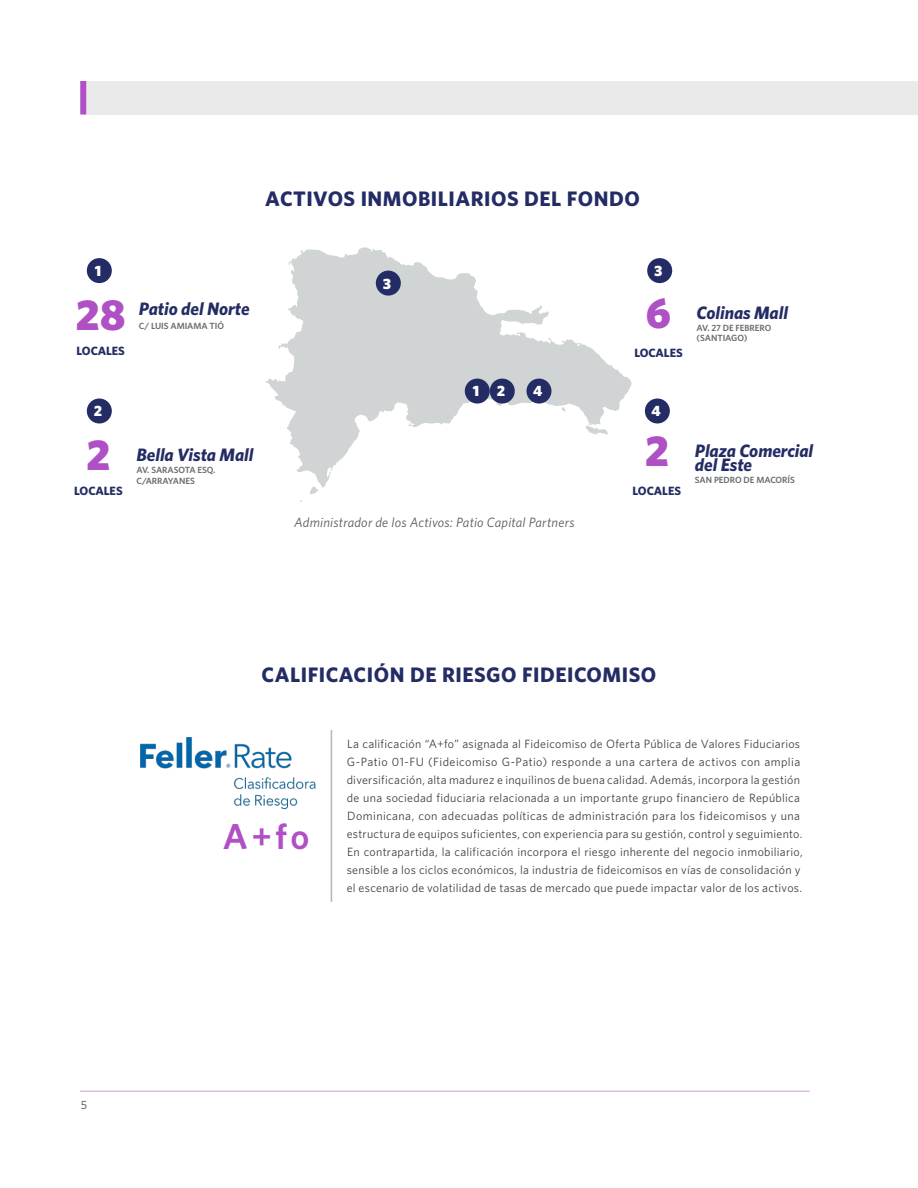
<style>
.page{position:relative;width:918px;height:1188px;background:#fff}
.page>*{position:absolute;margin:0;border:0;box-sizing:border-box;transform-origin:0 0}
.t1{font:900 43.5px "Whitney";color:#af50c5}
.t2{font:600 36px "Whitney";color:#af50c5}
.t3{font:700 21px "Whitney";letter-spacing:.025em;color:#232c64}
.t4{font:italic 700 18px/13.5px "Whitney";letter-spacing:-.005em;color:#232c64}
.t5{font:900 15px "Whitney";color:#fff}
.t6{font:italic 13.5px "Whitney";letter-spacing:.015em;color:#58595b}
.t7{font:12px/18px "Whitney";letter-spacing:.025em;color:#414042}
.t8{font:700 12px "Whitney";letter-spacing:-.005em;color:#232c64}
.t9{font:500 12px "Whitney";color:#6d6e71}
.t10{font:600 9px/10.5px "Whitney";letter-spacing:-.005em;color:#6d6e71}
</style>
<div class="page">
<div style="left:81px;top:81px;width:837px;height:33px;background:#eaeaeb"></div>
<hr style="left:80px;top:1090px;width:730px;height:2px;background:#caa0d8">
<div style="left:80px;top:81px;width:6px;height:33px;background:#af50c5"></div>
<img style="left:140px;top:737px;width:176px;height:72px">
<hr style="left:331px;top:730px;width:1px;height:172px;background:#939598">
<div style="left:87px;top:258px;width:25px;height:25px;background:#232c64;border-radius:50%"></div>
<div style="left:647px;top:258px;width:25px;height:25px;background:#232c64;border-radius:50%"></div>
<div style="left:87px;top:399px;width:25px;height:24px;background:#232c64;border-radius:50%"></div>
<div style="left:645px;top:399px;width:25px;height:24px;background:#232c64;border-radius:50%"></div>
<svg style="left:310px;top:488px;width:8px;height:6px"></svg>
<svg style="left:266px;top:247px;width:365px;height:241px"></svg>
<div style="left:526px;top:379px;width:25px;height:25px;background:#232c64;border-radius:50%"></div>
<div style="left:490px;top:379px;width:25px;height:25px;background:#232c64;border-radius:50%"></div>
<div style="left:465px;top:379px;width:25px;height:25px;background:#232c64;border-radius:50%"></div>
<div style="left:376px;top:271px;width:25px;height:25px;background:#232c64;border-radius:50%"></div>
<h3 class="t3" style="left:265px;top:186px;width:376px">ACTIVOS INMOBILIARIOS DEL FONDO</h3>
<p class="t5" style="left:95px;top:262px;width:8px">1</p>
<p class="t5" style="left:654px;top:262px;width:10px">3</p>
<p class="t5" style="left:383px;top:274px;width:10px">3</p>
<h1 class="t1" style="left:76px;top:288px;width:52px">28</h1>
<p class="t8" style="left:77px;top:343px;width:50px">LOCALES</p>
<h3 class="t4" style="left:139px;top:302px;width:112px">Patio del Norte</h3>
<p class="t10" style="left:139px;top:320px;width:87px">C/ LUIS AMIAMA TIÓ</p>
<p class="t5" style="left:473px;top:382px;width:34px">1 2</p>
<p class="t5" style="left:533px;top:382px;width:11px">4</p>
<h1 class="t1" style="left:646px;top:286px;width:27px">6</h1>
<p class="t8" style="left:634px;top:345px;width:50px">LOCALES</p>
<p class="t5" style="left:94px;top:402px;width:10px">2</p>
<p class="t5" style="left:651px;top:402px;width:11px">4</p>
<h1 class="t1" style="left:86px;top:429px;width:26px">2</h1>
<p class="t8" style="left:74px;top:484px;width:50px">LOCALES</p>
<h3 class="t4" style="left:137px;top:448px;width:118px">Bella Vista Mall</h3>
<p class="t10" style="left:137px;top:464px;width:80px">AV. SARASOTA ESQ.<br>C/ARRAYANES</p>
<p class="t6" style="left:294px;top:515px;width:282px">Administrador de los Activos: Patio Capital Partners</p>
<h1 class="t1" style="left:645px;top:425px;width:26px">2</h1>
<p class="t8" style="left:633px;top:484px;width:50px">LOCALES</p>
<h3 class="t4" style="left:697px;top:305px;width:93px">Colinas Mall</h3>
<p class="t10" style="left:697px;top:322px;width:76px">AV. 27 DE FEBRERO (SANTIAGO)</p>
<h3 class="t4" style="left:695px;top:444px;width:120px">Plaza Comercial del Este</h3>
<p class="t10" style="left:695px;top:474px;width:101px">SAN PEDRO DE MACORÍS</p>
<h3 class="t3" style="left:262px;top:662px;width:396px">CALIFICACIÓN DE RIESGO FIDEICOMISO</h3>
<p class="t9" style="left:81px;top:1098px;width:8px">5</p>
<h2 class="t2" style="left:223px;top:815px;width:88px">A+fo</h2>
<p class="t7" style="left:347px;top:735px;width:457px">La calificación “A+fo” asignada al Fideicomiso de Oferta Pública de Valores Fiduciarios G-Patio 01-FU (Fideicomiso G-Patio) responde a una cartera de activos con amplia diversificación, alta madurez e inquilinos de buena calidad. Además, incorpora la gestión de una sociedad fiduciaria relacionada a un importante grupo financiero de República Dominicana, con adecuadas políticas de administración para los fideicomisos y una estructura de equipos suficientes, con experiencia para su gestión, control y seguimiento.<br>En contrapartida, la calificación incorpora el riesgo inherente del negocio inmobiliario, sensible a los ciclos económicos, la industria de fideicomisos en vías de consolidación y el escenario de volatilidad de tasas de mercado que puede impactar valor de los activos.</p>
</div>
